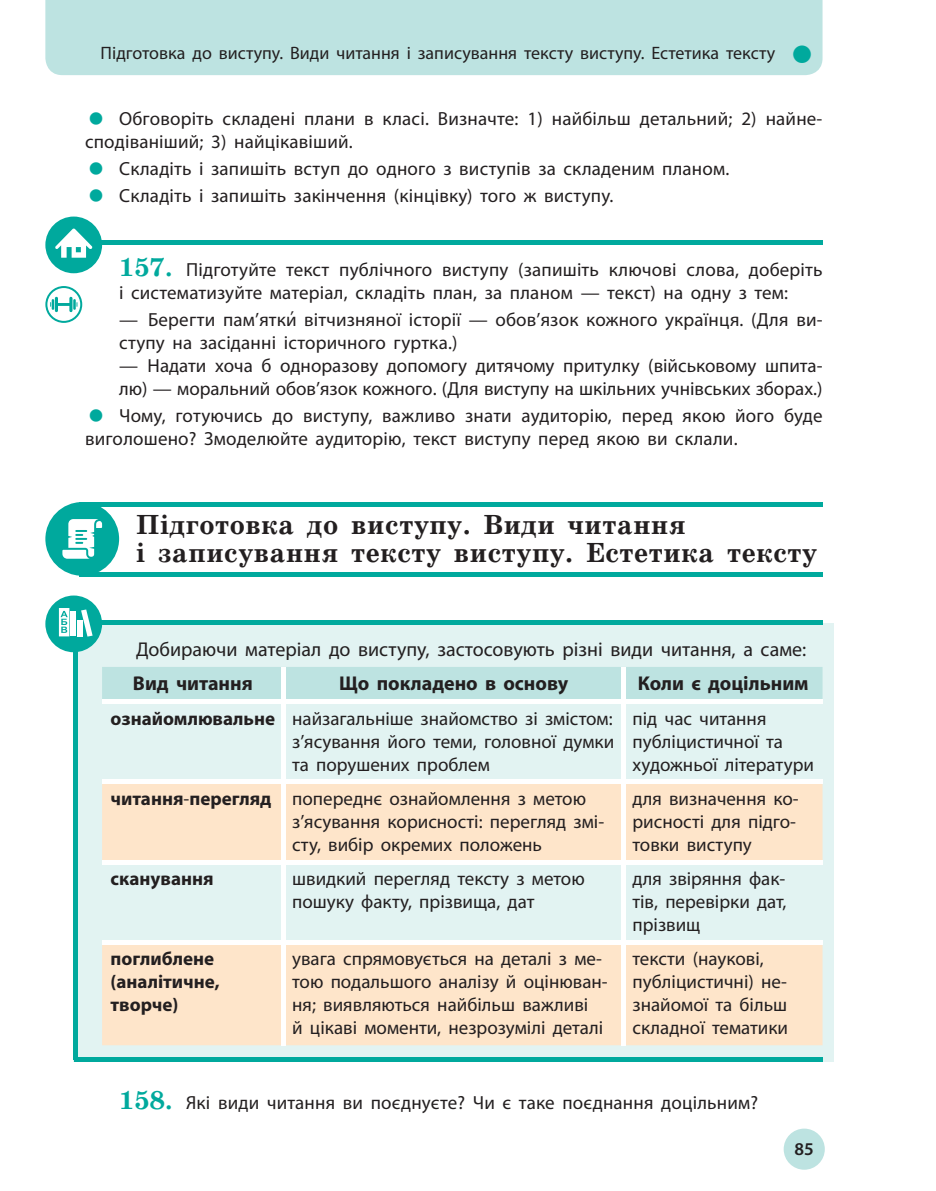
<style>
.page{position:relative;width:936px;height:1191px;background:#fff}
.page>*{position:absolute;margin:0;border:0;box-sizing:border-box;transform-origin:0 0}
.t1{font:700 28px/28px "School";letter-spacing:.02em;color:#231f20}
.t2{font:20px "Myriad Pro";color:#231f20}
.t3{font:700 20px "Myriad Pro";color:#231f20}
.t4{font:19px/23px "Myriad Pro";letter-spacing:.005em;color:#231f20}
.t5{font:700 19px/23px "Myriad Pro";color:#231f20}
.t6{font:18px "Myriad Pro";color:#231f20}
.t7{font:600 18px "Myriad Pro";color:#231f20}
.s1{font-family:"School";font-weight:700;font-size:26px;color:#00a99d}
.s2{font-family:"Sym Shap"}
.s3{font-weight:700}
</style>
<div class="page">
<div style="left:45px;top:0;width:777px;height:75px;background:#bde3e1"></div>
<div style="left:783px;top:1128px;width:41px;height:41px;background:#bde3e1;border-radius:50%"></div>
<div style="left:74px;top:624px;width:759px;height:438px;background:#e2f3f2"></div>
<hr style="left:74px;top:241px;width:748px;height:4px;background:#00a99d">
<hr style="left:79px;top:502px;width:743px;height:4px;background:#00a99d">
<hr style="left:79px;top:572px;width:743px;height:4px;background:#00a99d">
<hr style="left:74px;top:620px;width:748px;height:4px;background:#00a99d">
<hr style="left:74px;top:1058px;width:748px;height:4px;background:#00a99d">
<div style="left:102px;top:667px;width:720px;height:33px;background:#bde3e1"></div>
<svg style="left:102px;top:784px;width:720px;height:261px;fill:#fee5ca"></svg>
<hr style="left:281px;top:667px;width:4px;height:33px;background:#fff">
<hr style="left:622px;top:667px;width:4px;height:33px;background:#fff">
<hr style="left:281px;top:704px;width:4px;height:76px;background:#fff">
<hr style="left:622px;top:704px;width:4px;height:76px;background:#fff">
<hr style="left:102px;top:780px;width:181px;height:4px;background:#fff">
<hr style="left:283px;top:780px;width:341px;height:4px;background:#fff">
<hr style="left:281px;top:784px;width:4px;height:76px;background:#fff">
<hr style="left:624px;top:780px;width:198px;height:4px;background:#fff">
<hr style="left:622px;top:784px;width:4px;height:76px;background:#fff">
<hr style="left:102px;top:860px;width:181px;height:4px;background:#fff">
<hr style="left:283px;top:860px;width:341px;height:4px;background:#fff">
<hr style="left:281px;top:864px;width:4px;height:76px;background:#fff">
<hr style="left:624px;top:860px;width:198px;height:4px;background:#fff">
<hr style="left:622px;top:864px;width:4px;height:76px;background:#fff">
<hr style="left:102px;top:940px;width:181px;height:4px;background:#fff">
<hr style="left:283px;top:940px;width:341px;height:4px;background:#fff">
<hr style="left:281px;top:944px;width:4px;height:101px;background:#fff">
<hr style="left:624px;top:940px;width:198px;height:4px;background:#fff">
<hr style="left:622px;top:944px;width:4px;height:101px;background:#fff">
<hr style="left:102px;top:700px;width:181px;height:4px;background:#fff">
<hr style="left:283px;top:700px;width:341px;height:4px;background:#fff">
<hr style="left:624px;top:700px;width:198px;height:4px;background:#fff">
<div style="left:45px;top:216px;width:57px;height:57px;background:#00a99d;border-radius:50%"></div>
<svg style="left:55px;top:229px;width:37px;height:29px"></svg>
<svg style="left:45px;top:286px;width:37px;height:37px"></svg>
<div style="left:45px;top:502px;width:74px;height:73px;background:#00a99d;border-radius:50%"></div>
<svg style="left:62px;top:519px;width:40px;height:40px"></svg>
<hr style="left:74px;top:640px;width:4px;height:420px;background:#00a99d">
<div style="left:45px;top:595px;width:57px;height:57px;background:#00a99d;border-radius:50%"></div>
<svg style="left:59px;top:608px;width:10px;height:28px"></svg>
<div style="left:71px;top:611px;width:5px;height:25px;background:#fff"></div>
<svg style="left:81px;top:609px;width:12px;height:27px"></svg>
<div style="left:77px;top:620px;width:6px;height:16px;background:#fff"></div>
<svg style="left:793px;top:46px;width:17px;height:17px"></svg>
<p class="t6" style="left:101px;top:42px;width:676px">Підготовка до виступу. Види читання і записування тексту виступу. Естетика тексту</p>
<p class="t4" style="left:85px;top:107px;width:738px;text-indent:34px">Обговоріть складені плани в класі. Визначте: 1) найбільш детальний; 2) найне&shy;сподіваніший; 3) найцікавіший.</p>
<p class="t4" style="left:119px;top:155px;width:611px;line-height:27px">Складіть і запишіть вступ до одного з виступів за складеним планом.<br>Складіть і запишіть закінчення (кінцівку) того ж виступу.</p>
<p class="t4" style="left:119px;top:258px;width:705px"><span class="s1">157.</span> Підготуйте текст публічного виступу (запишіть ключові слова, доберіть і систематизуйте матеріал, складіть план, за планом — текст) на одну з тем:</p>
<p class="t4" style="left:119px;top:308px;width:705px">— Берегти пам’ятки<span class="s2">5</span> вітчизняної історії — обов’язок кожного українця. (Для ви&shy;ступу на засіданні історичного гуртка.)</p>
<p class="t4" style="left:119px;top:354px;width:704px">— Надати хоча б одноразову допомогу дитячому притулку (військовому шпита&shy;лю) — моральний обов’язок кожного. (Для виступу на шкільних учнівських зборах.)</p>
<p class="t4" style="left:85px;top:404px;width:738px;text-indent:34px">Чому, готуючись до виступу, важливо знати аудиторію, перед якою його буде виголошено? Змоделюйте аудиторію, текст виступу перед якою ви склали.</p>
<h1 class="t1" style="left:136px;top:512px;width:682px">Підготовка до виступу. Види читання<br>і записування тексту виступу. Естетика тексту</h1>
<p class="t2" style="left:136px;top:636px;width:671px">Добираючи матеріал до виступу, застосовують різні види читання, а саме:</p>
<p class="t3" style="left:133px;top:670px;width:121px">Вид читання</p>
<p class="t3" style="left:339px;top:670px;width:230px">Що покладено в основу</p>
<p class="t3" style="left:637px;top:670px;width:172px">Коли є доцільним</p>
<p class="t4" style="left:292px;top:706px;width:323px;text-align:justify;text-indent:-181px"><span class="s3">ознайомлювальне</span> найзагальніше знайомство зі змістом: з’ясування його теми, головної думки та порушених проблем</p>
<p class="t4" style="left:632px;top:706px;width:183px">під час читання публіцистичної та художньої літератури</p>
<p class="t4" style="left:292px;top:786px;width:313px;text-indent:-181px"><span class="s3">читання</span>-<span class="s3">перегляд</span> попереднє ознайомлення з метою з’ясування корисності: перегляд змі&shy;сту, вибір окремих положень</p>
<p class="t4" style="left:632px;top:786px;width:168px">для визначення ко&shy;рисності для підго&shy;товки виступу</p>
<p class="t5" style="left:111px;top:866px;width:104px">сканування</p>
<p class="t4" style="left:292px;top:866px;width:294px">швидкий перегляд тексту з метою пошуку факту, прізвища, дат</p>
<p class="t4" style="left:632px;top:866px;width:155px;text-align:justify">для звіряння фак&shy;тів, перевірки дат, прізвищ</p>
<p class="t5" style="left:111px;top:946px;width:111px">поглиблене (аналітичне, творче)</p>
<p class="t4" style="left:292px;top:946px;width:317px">увага спрямовується на деталі з ме&shy;тою подальшого аналізу й оцінюван&shy;ня; виявляються найбільш важливі<br>й цікаві моменти, незрозумілі деталі</p>
<p class="t4" style="left:632px;top:946px;width:157px">тексти (наукові, публіцистичні) не&shy;знайомої та більш складної тематики</p>
<p class="t4" style="left:119px;top:1091px;width:640px"><span class="s1">158.</span> Які види читання ви поєднуєте? Чи є таке поєднання доцільним?</p>
<p class="t7" style="left:794px;top:1137px;width:21px">85</p>
</div>
